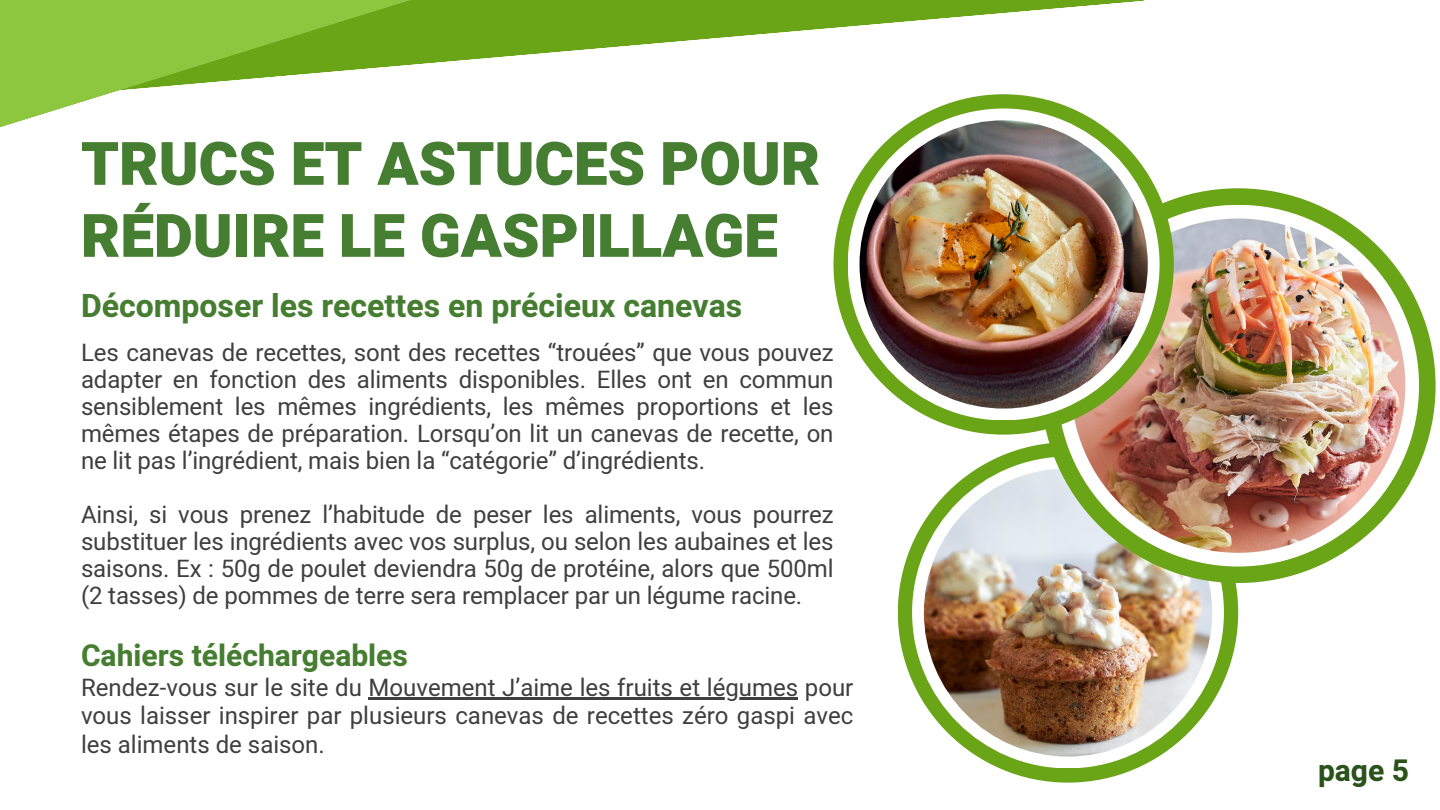
<style>
.page{position:relative;width:1440px;height:810px;background:#fff}
.page>*{position:absolute;margin:0;border:0;box-sizing:border-box;transform-origin:0 0}
.t1{font:900 60px/72px "Heebo";color:#467e31}
.t2{font:700 32px "Heebo";color:#467e31}
.t3{font:700 30px "Heebo";color:#467e31}
.t4{font:700 30px "Heebo";color:#2a521b}
.t5{font:24px/27px "Heebo";letter-spacing:-.005em;color:#3f3f3f;text-align:justify}
</style>
<div class="page">
<svg style="left:640px;top:0;width:504px;height:45px"></svg>
<svg style="left:0;top:0;width:640px;height:128px"></svg>
<div style="left:898px;top:442px;width:340px;height:341px;background:#69a517;border-radius:50%"></div>
<div style="left:912px;top:457px;width:312px;height:311px;background:#fff;border-radius:50%"></div>
<img style="left:924px;top:468px;width:288px;height:289px;border-radius:50%">
<div style="left:1041px;top:188px;width:395px;height:395px;background:#69a517;border-radius:50%"></div>
<div style="left:1057px;top:205px;width:362px;height:362px;background:#fff;border-radius:50%"></div>
<img style="left:1071px;top:219px;width:334px;height:334px;border-radius:50%">
<div style="left:833px;top:94px;width:341px;height:341px;background:#69a517;border-radius:50%"></div>
<div style="left:848px;top:109px;width:312px;height:311px;background:#fff;border-radius:50%"></div>
<img style="left:860px;top:120px;width:288px;height:289px;border-radius:50%">
<hr style="left:369px;top:697px;width:429px;height:3px;background:#3f3f3f">
<h2 class="t1" style="left:81px;top:130px;width:741px">TRUCS ET ASTUCES POUR<br>RÉDUIRE LE GASPILLAGE</h2>
<p class="t2" style="left:81px;top:284px;width:663px">Décomposer les recettes en précieux canevas</p>
<p class="t5" style="left:81px;top:340px;width:754px">Les canevas de recettes, sont des recettes “trouées” que vous pouvez adapter en fonction des aliments disponibles. Elles ont en commun sensiblement les mêmes ingrédients, les mêmes proportions et les mêmes étapes de préparation. Lorsqu’on lit un canevas de recette, on ne lit pas l’ingrédient, mais bien la “catégorie” d’ingrédients.</p>
<h1 class="t5" style="left:81px;top:502px;width:754px">Ainsi, si vous prenez l’habitude de peser les aliments, vous pourrez substituer les ingrédients avec vos surplus, ou selon les aubaines et les saisons. Ex : 50g de poulet deviendra 50g de protéine, alors que 500ml (2 tasses) de pommes de terre sera remplacer par un légume racine.</h1>
<p class="t3" style="left:81px;top:634px;width:328px">Cahiers téléchargeables</p>
<h2 class="t5" style="left:81px;top:674px;width:774px;line-height:28.5px">Rendez-vous sur le site du Mouvement J’aime les fruits et légumes pour vous laisser inspirer par plusieurs canevas de recettes zéro gaspi avec les aliments de saison.</h2>
<h2 class="t4" style="left:1318px;top:750px;width:93px">page 5</h2>
</div>
